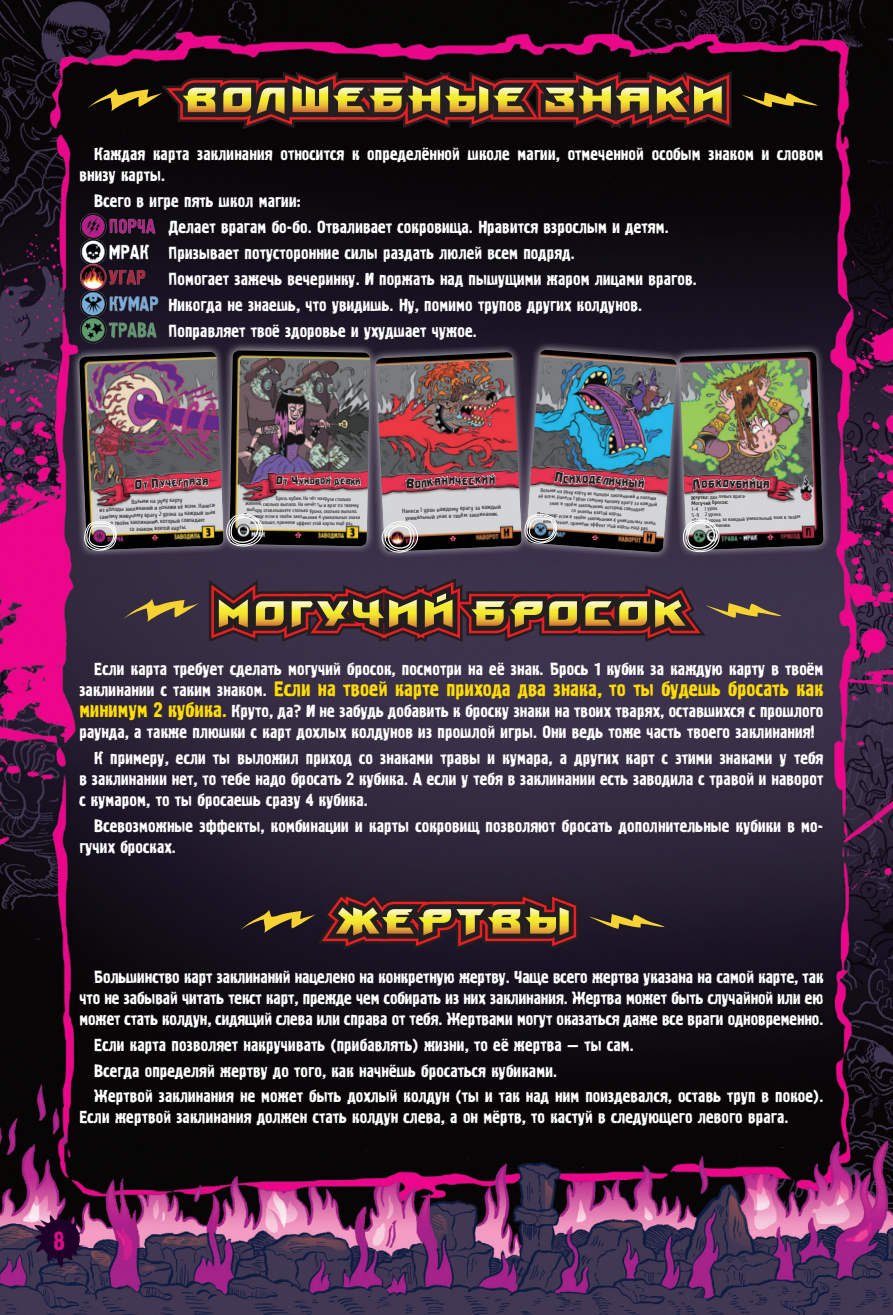
<style>
.page{position:relative;width:893px;height:1315px;background:#fff}
.page>*{position:absolute;margin:0;border:0;box-sizing:border-box;transform-origin:0 0}
.t1{font:26.25px "Graffiti 1 C";color:#d70d88}
.t2{font:21px "Graffiti 1 C";color:#ffdc01}
.t3{font:17.5px/21px "Graffiti 1 C";color:#fff}
.t4{font:700 10.33px "Proun X";color:#231f20;scale:.63 1}
.t5{font:700 8.05px "Proun X";color:#231f20;scale:.63 1}
.t6{font:6.12px/6.8px "Cuprum";color:#231f20;text-align:center}
.t7{font:5.42px/6.1px "Cuprum";color:#231f20;text-align:center}
.t8{font:700 5.42px/5.8px "Cuprum";color:#231f20}
.s1{font-weight:700}
.s2{font-weight:400}
.s3{font-size:17.5px;color:#fff}
.s4{font-size:21px;color:#ffdc01}
</style>
<div class="page">
<img style="left:0;top:0;width:893px;height:1315px">
<svg style="left:34px;top:1213px;width:51px;height:54px;background:#3f2145"></svg>
<svg style="left:742px;top:92px;width:76px;height:15px"></svg>
<svg style="left:85px;top:71px;width:647px;height:58px;background:#5a3d22"></svg>
<svg style="left:121px;top:599px;width:78px;height:23px;background:#6c5b3d"></svg>
<svg style="left:209px;top:578px;width:573px;height:64px;background:#644739"></svg>
<svg style="left:588px;top:914px;width:77px;height:14px"></svg>
<svg style="left:238px;top:893px;width:341px;height:57px;background:#5b3e2c"></svg>
<img style="left:79px;top:210px;width:84px;height:26px">
<img style="left:79px;top:236px;width:84px;height:28px">
<img style="left:79px;top:264px;width:84px;height:25px">
<img style="left:79px;top:289px;width:84px;height:26px">
<img style="left:79px;top:315px;width:84px;height:25px">
<img style="left:70px;top:340px;width:763px;height:222px">
<p class="t3" style="left:79px;top:145px;width:746px;text-indent:15px">Каждая карта заклинания относится к определённой школе магии, отмеченной особым знаком и словом внизу карты.</p>
<p class="t3" style="left:169px;top:189px;width:530px;line-height:25.9px;text-indent:-74px">Всего в игре пять школ магии:<br>Делает врагам бо-бо. Отваливает сокровища. Нравится взрослым и детям.<br>Призывает потусторонние силы раздать люлей всем подряд.<br>Помогает зажечь вечеринку. И поржать над пышущими жаром лицами врагов.<br>Никогда не знаешь, что увидишь. Ну, помимо трупов других колдунов.<br>Поправляет твоё здоровье и ухудшает чужое.</p>
<p class="t4" style="left:455px;top:475px;width:12px">÷</p>
<p class="t4" style="left:749px;top:477px;width:12px">é</p>
<p class="t5" style="left:304px;top:476px;width:10px">м</p>
<p class="t7" style="left:539px;top:487px;width:120px;rotate:4deg">Возьми на руку карту из колоды заклинаний и покажи её всем. Нанеси 1 урон самому хилому врагу за каждый знак в твоём заклинании, который совпадает<br>со знаком взятой карты.<br><span class="s1">Пережор:</span> если в твоём заклинании 4 уникальных знака или больше, примени эффект этой карты ещё раз.</p>
<p class="t6" style="left:99px;top:499px;width:117px;rotate:-2deg">Возьми на руку карту<br>из колоды заклинаний и покажи её всем. Нанеси самому живучему врагу 2 урона за каждый знак в твоём заклинании, который совпадает<br>со знаком взятой карты.</p>
<p class="t8" style="left:691px;top:494px;width:56px;rotate:-2deg">Жертва: <span class="s2">два левых врага.<br></span>Могучий бросок:</p>
<p class="t7" style="left:276px;top:495px;width:77px;rotate:1deg">Брось кубик. На чёт накрути столько</p>
<p class="t7" style="left:246px;top:500px;width:115px;rotate:1deg">жизней, сколько выпало. На нечёт ты и враг по твоему</p>
<p class="t7" style="left:247px;top:506px;width:112px;rotate:1deg">выбору отхватываете столько урона, сколько выпало.</p>
<p class="t7" style="left:244px;top:512px;width:118px;rotate:1deg"><span class="s1">Пережор:</span> если в твоём заклинании 4 уникальных знака</p>
<p class="t7" style="left:250px;top:519px;width:105px;rotate:1deg">или больше, примени эффект этой карты ещё раз.</p>
<p class="t6" style="left:402px;top:508px;width:100px;rotate:-3deg">Нанеси 1 урон каждому врагу за каждый уникальный знак в твоём заклинании.</p>
<p class="t7" style="left:691px;top:506px;width:28px;rotate:-2deg">1–4 1 урон.</p>
<p class="t7" style="left:692px;top:512px;width:31px;rotate:-2deg">5–9 2 урона.</p>
<p class="t7" style="left:692px;top:517px;width:110px;rotate:-2deg">10+ 2 урона за каждый уникальный знак в твоём</p>
<p class="t7" style="left:705px;top:523px;width:27px;rotate:-2deg">заклинании.</p>
<p class="t3" style="left:94px;top:659px;width:731px">Если карта требует сделать могучий бросок, посмотри на её знак. Брось 1 кубик за каждую карту в твоём</p>
<p class="t2" style="left:79px;top:676px;width:746px"><span class="s3">заклинании с таким знаком.</span> Если на твоей карте прихода два знака, то ты будешь бросать как</p>
<p class="t3" style="left:79px;top:701px;width:746px"><span class="s4">минимум 2 кубика.</span> Круто, да? И не забудь добавить к броску знаки на твоих тварях, оставшихся с прошлого раунда, а также плюшки с карт дохлых колдунов из прошлой игры. Они ведь тоже часть твоего заклинания!</p>
<p class="t3" style="left:79px;top:748px;width:746px;text-align:justify;text-indent:15px">К примеру, если ты выложил приход со знаками травы и кумара, а других карт с этими знаками у тебя в заклинании нет, то тебе надо бросать 2 кубика. А если у тебя в заклинании есть заводила с травой и наворот с кумаром, то ты бросаешь сразу 4 кубика.</p>
<p class="t3" style="left:79px;top:816px;width:746px;text-indent:15px">Всевозможные эффекты, комбинации и карты сокровищ позволяют бросать дополнительные кубики в мо&shy;гучих бросках.</p>
<p class="t3" style="left:79px;top:967px;width:746px;text-align:justify;text-indent:15px">Большинство карт заклинаний нацелено на конкретную жертву. Чаще всего жертва указана на самой карте, так что не забывай читать текст карт, прежде чем собирать из них заклинания. Жертва может быть случайной или ею может стать колдун, сидящий слева или справа от тебя. Жертвами могут оказаться даже все враги одновременно.</p>
<p class="t3" style="left:94px;top:1032px;width:731px;line-height:25.9px">Если карта позволяет накручивать (прибавлять) жизни, то её жертва — ты сам.<br>Всегда определяй жертву до того, как начнёшь бросаться кубиками.<br>Жертвой заклинания не может быть дохлый колдун (ты и так над ним поиздевался, оставь труп в покое).</p>
<p class="t3" style="left:79px;top:1107px;width:711px">Если жертвой заклинания должен стать колдун слева, а он мёртв, то кастуй в следующего левого врага.</p>
<h1 class="t1" style="left:53px;top:1226px;width:13px">8</h1>
</div>
